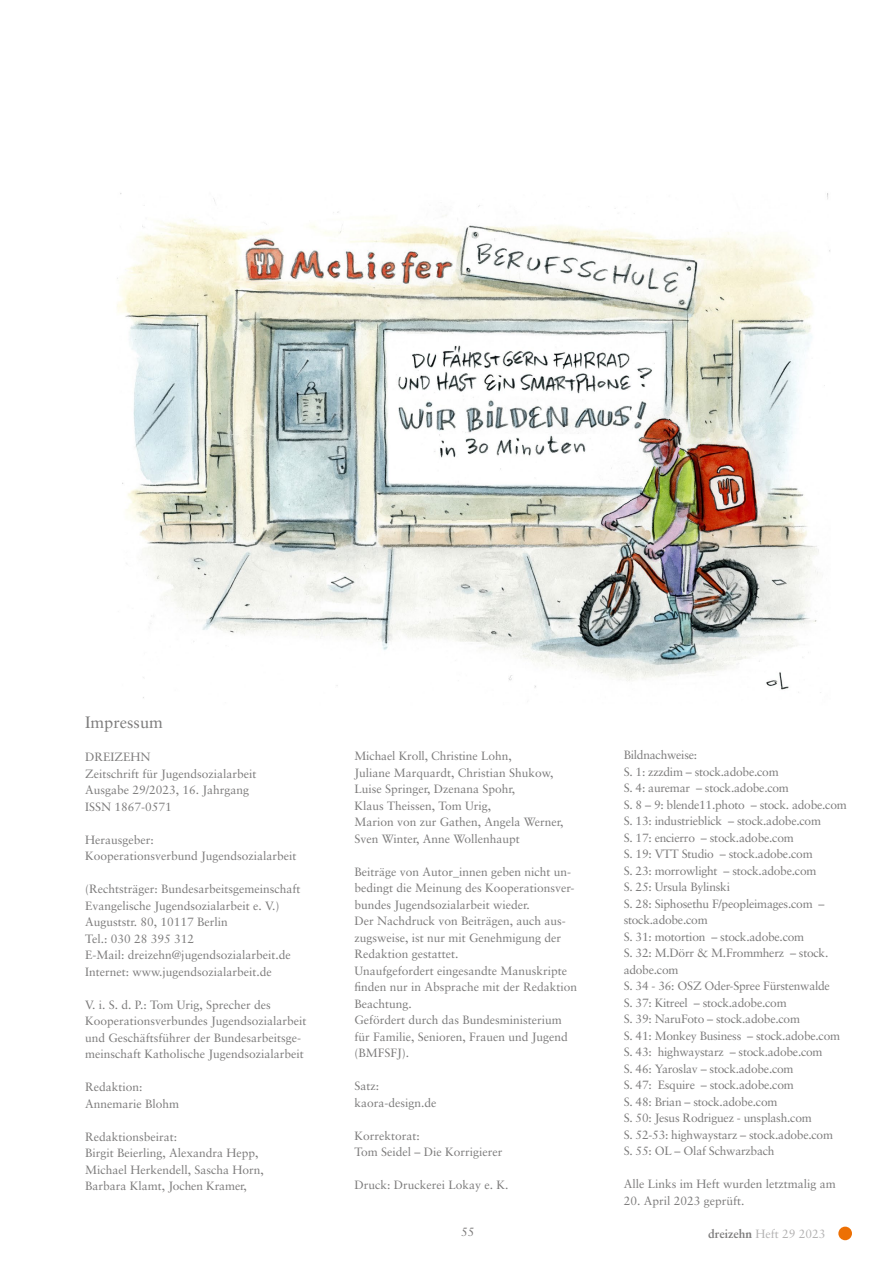
<style>
.page{position:relative;width:893px;height:1263px;background:#fff}
.page>*{position:absolute;margin:0;border:0;box-sizing:border-box;transform-origin:0 0}
._13_Impressum{font:16.5px "Sabon LT Pro";color:#7c7b7b}
._13_Impressum-2{font:12px/16.5px "Sabon LT Pro";color:#7c7b7b}
._13_Impressum-3{font:12px "Sabon LT Pro";letter-spacing:-.02em;color:#7c7b7b}
.t1{font:12px "Sabon LT Pro";color:#b3b2b2}
.s1{font-weight:700;color:#7c7b7b}
</style>
<div class="page">
<div style="left:838px;top:1226px;width:14px;height:14px;background:#ed7004;border-radius:50%"></div>
<img style="left:117px;top:193px;width:713px;height:505px">
<p class="_13_Impressum" style="left:85px;top:712px;width:79px">Impressum</p>
<p class="_13_Impressum-2" style="left:85px;top:748px;width:173px">DREIZEHN<br>Zeitschrift für Jugendsozialarbeit<br>Ausgabe 29/2023, 16. Jahrgang<br>ISSN 1867-0571</p>
<p class="_13_Impressum-2" style="left:85px;top:831px;width:213px">Herausgeber:<br>Kooperationsverbund Jugendsozialarbeit</p>
<p class="_13_Impressum-2" style="left:85px;top:880px;width:217px">(Rechtsträger: Bundesarbeitsgemeinschaft Evangelische Jugendsozialarbeit e. V.)<br>Auguststr. 80, 10117 Berlin<br>Tel.: 030 28 395 312<br>E-Mail: dreizehn@jugendsozialarbeit.de Internet: www.jugendsozialarbeit.de</p>
<p class="_13_Impressum-2" style="left:85px;top:996px;width:223px">V. i. S. d. P.: Tom Urig, Sprecher des Kooperationsverbundes Jugendsozialarbeit und Geschäftsführer der Bundesarbeitsge&shy;meinschaft Katholische Jugendsozialarbeit</p>
<p class="_13_Impressum-2" style="left:85px;top:1078px;width:59px">Redaktion:</p>
<p class="_13_Impressum-2" style="left:85px;top:1095px;width:95px">Annemarie Blohm</p>
<p class="_13_Impressum-2" style="left:85px;top:1128px;width:94px">Redaktionsbeirat:</p>
<p class="_13_Impressum-2" style="left:85px;top:1144px;width:180px">Birgit Beierling, Alexandra Hepp,<br>Michael Herkendell, Sascha Horn,<br>Barbara Klamt, Jochen Kramer,</p>
<p class="_13_Impressum-2" style="left:354px;top:747px;width:211px">Michael Kroll, Christine Lohn,<br>Juliane Marquardt, Christian Shukow,<br>Luise Springer, Dzenana Spohr,<br>Klaus Theissen, Tom Urig,<br>Marion von zur Gathen, Angela Werner,<br>Sven Winter, Anne Wollenhaupt</p>
<p class="_13_Impressum-2" style="left:354px;top:863px;width:224px">Beiträge von Autor_innen geben nicht un&shy;bedingt die Meinung des Kooperationsver&shy;bundes Jugendsozialarbeit wieder.<br>Der Nachdruck von Beiträgen, auch aus&shy;zugsweise, ist nur mit Genehmigung der Redaktion gestattet.<br>Unaufgefordert eingesandte Manuskripte finden nur in Absprache mit der Redaktion Beachtung.<br>Gefördert durch das Bundesministerium für Familie, Senioren, Frauen und Jugend (BMFSFJ).</p>
<p class="_13_Impressum-2" style="left:354px;top:1077px;width:26px">Satz:</p>
<p class="_13_Impressum-2" style="left:354px;top:1094px;width:84px">kaora-design.de</p>
<p class="_13_Impressum-2" style="left:354px;top:1127px;width:67px">Korrektorat:</p>
<p class="_13_Impressum-2" style="left:354px;top:1143px;width:150px">Tom Seidel – Die Korrigierer</p>
<p class="_13_Impressum-2" style="left:354px;top:1176px;width:156px">Druck: Druckerei Lokay e. K.</p>
<p class="_13_Impressum-2" style="left:624px;top:746px;width:157px">Bildnachweise:<br>S. 1: zzzdim – stock.adobe.com</p>
<p class="_13_Impressum-2" style="left:624px;top:779px;width:167px">S. 4: auremar – stock.adobe.com</p>
<p class="_13_Impressum-2" style="left:624px;top:796px;width:225px">S. 8 – 9: blende11.photo – stock. adobe.com</p>
<p class="_13_Impressum-2" style="left:624px;top:812px;width:199px">S. 13: industrieblick – stock.adobe.com</p>
<p class="_13_Impressum-2" style="left:624px;top:829px;width:172px">S. 17: encierro – stock.adobe.com</p>
<p class="_13_Impressum-2" style="left:624px;top:845px;width:190px">S. 19: VTT Studio – stock.adobe.com</p>
<p class="_13_Impressum-2" style="left:624px;top:862px;width:194px">S. 23: morrowlight – stock.adobe.com</p>
<p class="_13_Impressum-2" style="left:624px;top:878px;width:108px">S. 25: Ursula Bylinski</p>
<p class="_13_Impressum-2" style="left:624px;top:895px;width:202px">S. 28: Siphosethu F/peopleimages.com – stock.adobe.com</p>
<p class="_13_Impressum-2" style="left:624px;top:928px;width:182px">S. 31: motortion – stock.adobe.com</p>
<p class="_13_Impressum-2" style="left:624px;top:944px;width:206px">S. 32: M.Dörr &amp; M.Frommherz – stock. adobe.com</p>
<p class="_13_Impressum-3" style="left:624px;top:978px;width:208px">S. 34 - 36: OSZ Oder-Spree Fürstenwalde</p>
<p class="_13_Impressum-2" style="left:624px;top:994px;width:165px">S. 37: Kitreel – stock.adobe.com</p>
<p class="_13_Impressum-2" style="left:624px;top:1010px;width:178px">S. 39: NaruFoto – stock.adobe.com</p>
<p class="_13_Impressum-2" style="left:624px;top:1027px;width:218px">S. 41: Monkey Business – stock.adobe.com</p>
<p class="_13_Impressum-2" style="left:624px;top:1043px;width:200px">S. 43: highwaystarz – stock.adobe.com</p>
<p class="_13_Impressum-2" style="left:624px;top:1060px;width:171px">S. 46: Yaroslav – stock.adobe.com</p>
<p class="_13_Impressum-2" style="left:624px;top:1076px;width:172px">S. 47: Esquire – stock.adobe.com</p>
<p class="_13_Impressum-2" style="left:624px;top:1093px;width:155px">S. 48: Brian – stock.adobe.com</p>
<p class="_13_Impressum-2" style="left:624px;top:1109px;width:190px">S. 50: Jesus Rodriguez - unsplash.com</p>
<p class="_13_Impressum-2" style="left:624px;top:1126px;width:211px">S. 52-53: highwaystarz – stock.adobe.com</p>
<p class="_13_Impressum-3" style="left:624px;top:1143px;width:152px">S. 55: OL – Olaf Schwarzbach</p>
<p class="_13_Impressum-2" style="left:624px;top:1175px;width:213px">Alle Links im Heft wurden letztmalig am</p>
<p class="_13_Impressum-2" style="left:624px;top:1192px;width:122px">20. April 2023 geprüft.</p>
<p class="_13_Impressum-2" style="left:461px;top:1223px;width:15px">55</p>
<p class="t1" style="left:708px;top:1226px;width:119px"><span class="s1">dreizehn</span> Heft 29 2023</p>
</div>
